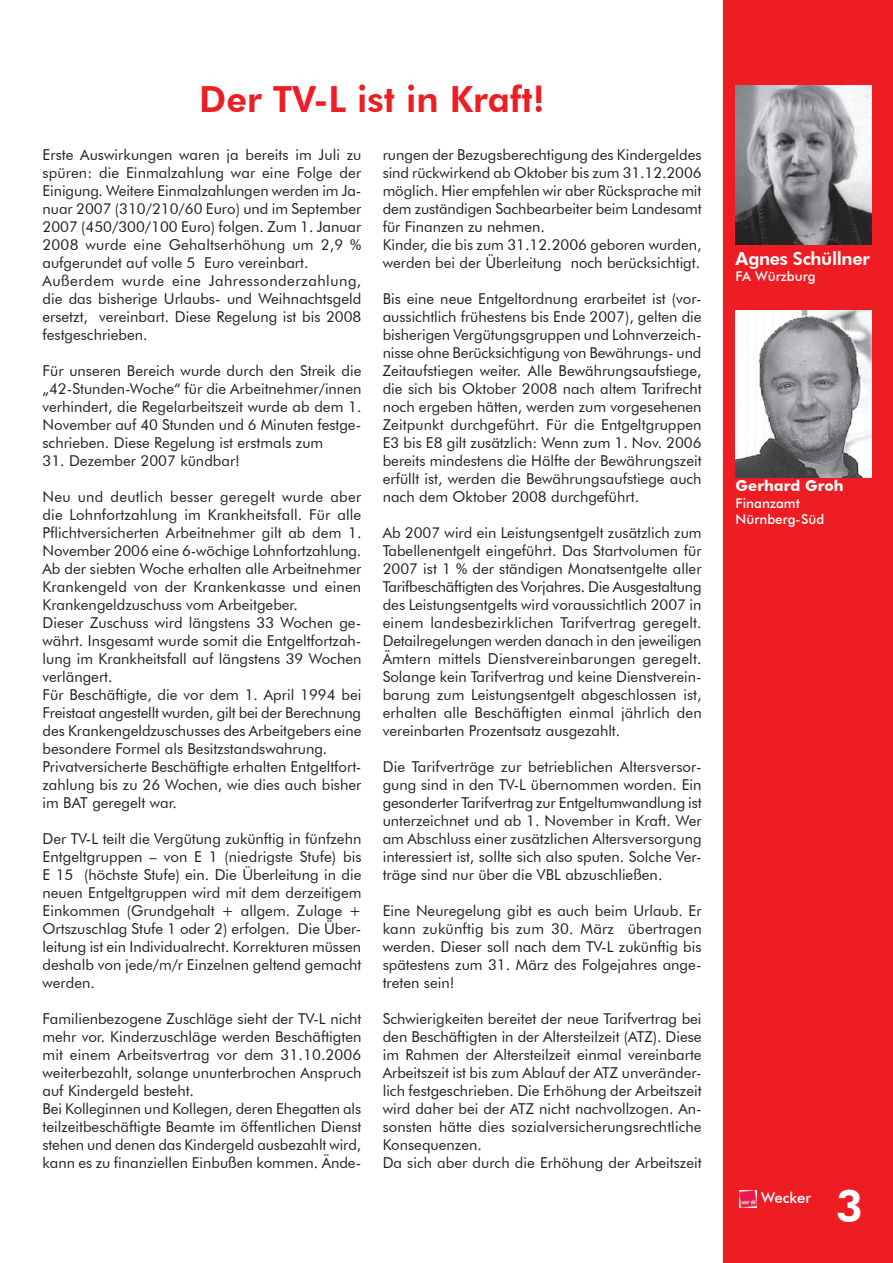
<style>
.page{position:relative;width:893px;height:1263px;background:#fff}
.page>*{position:absolute;margin:0;border:0;box-sizing:border-box;transform-origin:0 0}
.t1{font:800 45px "Futura BT";color:#fff}
.t2{font:800 36px "Futura BT";color:#ee1d23}
.t3{font:800 18px "Futura BT";letter-spacing:-.02em;color:#fff}
.t4{font:15px/18px "Futura BT";color:#231f20;text-align:justify}
.t5{font:700 15px "Futura BT";color:#fff}
.t6{font:500 15px "Futura BT";color:#fff}
.t7{font:500 13.5px/16.2px "Futura BT";color:#fff}
</style>
<div class="page">
<div style="left:723px;top:0;width:170px;height:1263px;background:#ee1d23"></div>
<img style="left:740px;top:1190px;width:17px;height:17px">
<img style="left:736px;top:85px;width:136px;height:159px">
<img style="left:736px;top:310px;width:136px;height:167px">
<h2 class="t2" style="left:199px;top:78px;width:347px">Der TV-L ist in Kraft!</h2>
<p class="t4" style="left:43px;top:146px;width:320px;text-align:left">Erste Auswirkungen waren ja bereits im Juli zu spüren: die Einmalzahlung war eine Folge der Einigung. Weitere Einmalzahlungen werden im Ja&shy;nuar 2007 (310/210/60 Euro) und im September 2007 (450/300/100 Euro) folgen. Zum 1. Januar 2008 wurde eine Gehaltserhöhung um 2,9 % aufgerundet auf volle 5 Euro vereinbart.<br>Außerdem wurde eine Jahressonderzahlung, die das bisherige Urlaubs- und Weihnachtsgeld ersetzt, vereinbart. Diese Regelung ist bis 2008 festgeschrieben.</p>
<p class="t4" style="left:43px;top:362px;width:320px">Für unseren Bereich wurde durch den Streik die „42-Stunden-Woche“ für die Arbeitnehmer/innen verhindert, die Regelarbeitszeit wurde ab dem 1.<br>November auf 40 Stunden und 6 Minuten festge&shy;schrieben. Diese Regelung ist erstmals zum</p>
<p class="t4" style="left:43px;top:452px;width:199px">31. Dezember 2007 kündbar!</p>
<p class="t4" style="left:43px;top:488px;width:320px;text-align:left">Neu und deutlich besser geregelt wurde aber die Lohnfortzahlung im Krankheitsfall. Für alle Pflichtversicherten Arbeitnehmer gilt ab dem 1.<br>November 2006 eine 6-wöchige Lohnfortzahlung.<br>Ab der siebten Woche erhalten alle Arbeitnehmer Krankengeld von der Krankenkasse und einen Krankengeldzuschuss vom Arbeitgeber.<br>Dieser Zuschuss wird längstens 33 Wochen ge&shy;währt. Insgesamt wurde somit die Entgeltfortzah&shy;lung im Krankheitsfall auf längstens 39 Wochen verlängert.<br>Für Beschäftigte, die vor dem 1. April 1994 bei Freistaat angestellt wurden, gilt bei der Berechnung des Krankengeldzuschusses des Arbeitgebers eine besondere Formel als Besitzstandswahrung.<br>Privatversicherte Beschäftigte erhalten Entgeltfort&shy;zahlung bis zu 26 Wochen, wie dies auch bisher im BAT geregelt war.</p>
<p class="t4" style="left:43px;top:830px;width:320px">Der TV-L teilt die Vergütung zukünftig in fünfzehn Entgeltgruppen – von E 1 (niedrigste Stufe) bis E 15 (höchste Stufe) ein. Die Überleitung in die neuen Entgeltgruppen wird mit dem derzeitigem Einkommen (Grundgehalt + allgem. Zulage + Ortszuschlag Stufe 1 oder 2) erfolgen. Die Über&shy;leitung ist ein Individualrecht. Korrekturen müssen deshalb von jede/m/r Einzelnen geltend gemacht werden.</p>
<p class="t4" style="left:43px;top:1010px;width:320px;text-align:left">Familienbezogene Zuschläge sieht der TV-L nicht mehr vor. Kinderzuschläge werden Beschäftigten mit einem Arbeitsvertrag vor dem 31.10.2006 weiterbezahlt, solange ununterbrochen Anspruch auf Kindergeld besteht.<br>Bei Kolleginnen und Kollegen, deren Ehegatten als teilzeitbeschäftigte Beamte im öffentlichen Dienst stehen und denen das Kindergeld ausbezahlt wird, kann es zu finanziellen Einbußen kommen. Ände-</p>
<p class="t4" style="left:383px;top:146px;width:320px;text-align:left">rungen der Bezugsberechtigung des Kindergeldes sind rückwirkend ab Oktober bis zum 31.12.2006 möglich. Hier empfehlen wir aber Rücksprache mit dem zuständigen Sachbearbeiter beim Landesamt für Finanzen zu nehmen.<br>Kinder, die bis zum 31.12.2006 geboren wurden, werden bei der Überleitung noch berücksichtigt.</p>
<p class="t4" style="left:383px;top:290px;width:320px">Bis eine neue Entgeltordnung erarbeitet ist (vor&shy;aussichtlich frühestens bis Ende 2007), gelten die bisherigen Vergütungsgruppen und Lohnverzeich&shy;nisse ohne Berücksichtigung von Bewährungs- und Zeitaufstiegen weiter. Alle Bewährungsaufstiege, die sich bis Oktober 2008 nach altem Tarifrecht noch ergeben hätten, werden zum vorgesehenen Zeitpunkt durchgeführt. Für die Entgeltgruppen E3 bis E8 gilt zusätzlich: Wenn zum 1. Nov. 2006 bereits mindestens die Hälfte der Bewährungszeit erfüllt ist, werden die Bewährungsaufstiege auch nach dem Oktober 2008 durchgeführt.</p>
<p class="t4" style="left:383px;top:524px;width:320px">Ab 2007 wird ein Leistungsentgelt zusätzlich zum Tabellenentgelt eingeführt. Das Startvolumen für 2007 ist 1 % der ständigen Monatsentgelte aller Tarifbeschäftigten des Vorjahres. Die Ausgestaltung des Leistungsentgelts wird voraussichtlich 2007 in einem landesbezirklichen Tarifvertrag geregelt.<br>Detailregelungen werden danach in den jeweiligen Ämtern mittels Dienstvereinbarungen geregelt.<br>Solange kein Tarifvertrag und keine Dienstverein&shy;barung zum Leistungsentgelt abgeschlossen ist, erhalten alle Beschäftigten einmal jährlich den vereinbarten Prozentsatz ausgezahlt.</p>
<p class="t4" style="left:383px;top:758px;width:320px">Die Tarifverträge zur betrieblichen Altersversor&shy;gung sind in den TV-L übernommen worden. Ein gesonderter Tarifvertrag zur Entgeltumwandlung ist unterzeichnet und ab 1. November in Kraft. Wer am Abschluss einer zusätzlichen Altersversorgung interessiert ist, sollte sich also sputen. Solche Ver&shy;träge sind nur über die VBL abzuschließen.</p>
<p class="t4" style="left:383px;top:902px;width:320px">Eine Neuregelung gibt es auch beim Urlaub. Er kann zukünftig bis zum 30. März übertragen werden. Dieser soll nach dem TV-L zukünftig bis spätestens zum 31. März des Folgejahres ange&shy;treten sein!</p>
<p class="t4" style="left:383px;top:1010px;width:320px;text-align:left">Schwierigkeiten bereitet der neue Tarifvertrag bei den Beschäftigten in der Altersteilzeit (ATZ). Diese im Rahmen der Altersteilzeit einmal vereinbarte Arbeitszeit ist bis zum Ablauf der ATZ unveränder&shy;lich festgeschrieben. Die Erhöhung der Arbeitszeit wird daher bei der ATZ nicht nachvollzogen. An&shy;sonsten hätte dies sozialversicherungsrechtliche Konsequenzen.<br>Da sich aber durch die Erhöhung der Arbeitszeit</p>
<p class="t3" style="left:736px;top:247px;width:136px">Agnes Schüllner</p>
<p class="t7" style="left:736px;top:268px;width:81px">FA Würzburg</p>
<p class="t5" style="left:736px;top:477px;width:110px">Gerhard Groh</p>
<p class="t7" style="left:736px;top:494px;width:90px">Finanzamt<br>Nürnberg-Süd</p>
<p class="t6" style="left:761px;top:1188px;width:52px">Wecker</p>
<h1 class="t1" style="left:836px;top:1178px;width:29px">3</h1>
</div>
